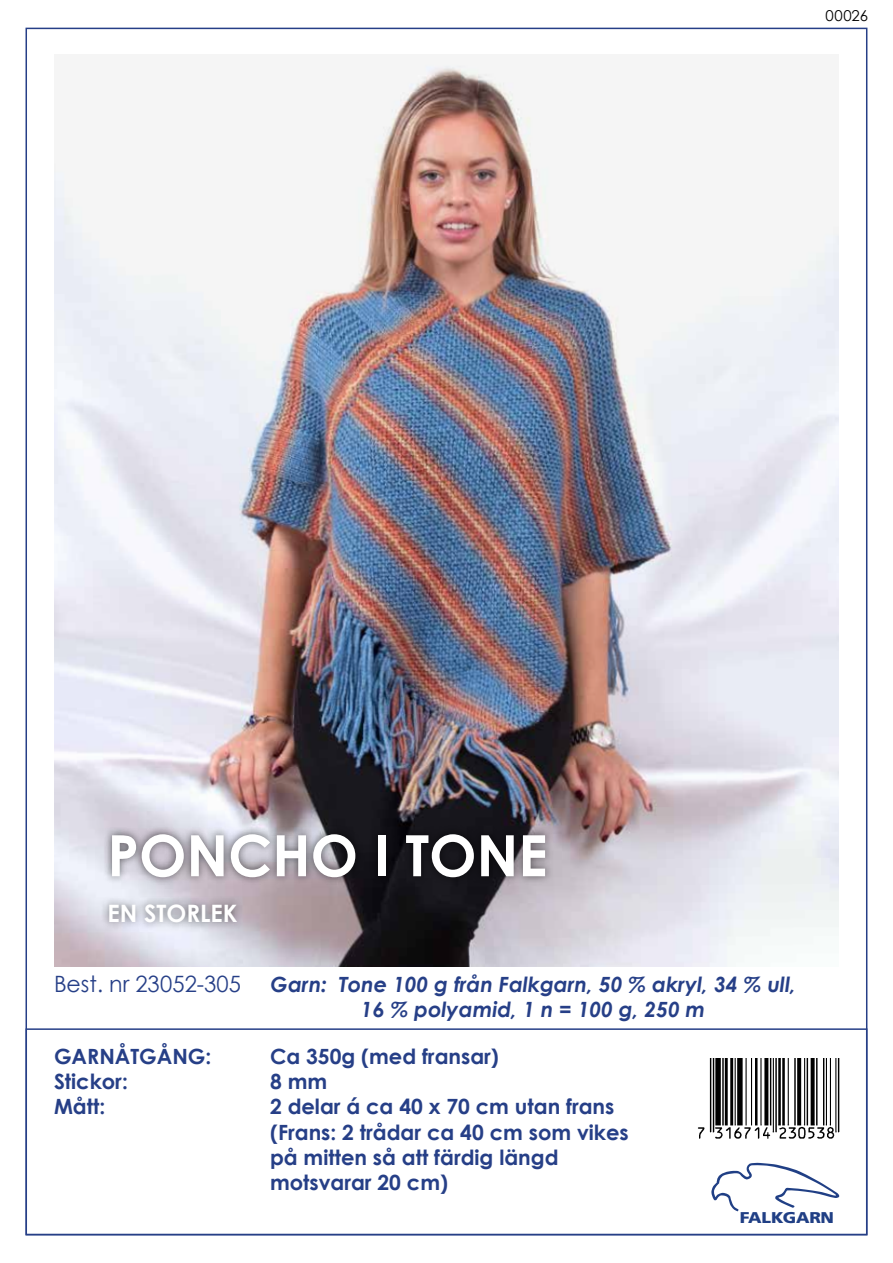
<style>
.page{position:relative;width:893px;height:1263px;background:#fff}
.page>*{position:absolute;margin:0;border:0;box-sizing:border-box;transform-origin:0 0}
.t1{font:700 57px "Century Gothic";color:#fff}
.t2{font:700 24px "Century Gothic";color:#fff}
.t3{font:22.5px "Century Gothic";color:#263f87}
.t4{font:700 21px/25.2px "Century Gothic";color:#263f87}
.t5{font:italic 700 21px/25.2px "Century Gothic";color:#263f87;text-align:center}
.t6{font:900 15.6px "Frutiger";letter-spacing:-.02em;color:#203f85;scale:1.11 1}
.t7{font:15px "Century Gothic";letter-spacing:.02em;color:#000}
</style>
<div class="page">
<div style="left:26px;top:1028px;width:841px;height:207px;border:2px solid #263f87"></div>
<svg style="left:711px;top:1163px;width:128px;height:48px"></svg>
<img style="left:54px;top:64px;width:785px;height:902px">
<div style="left:101px;top:825px;width:453px;height:106px;background:#000;opacity:.6"></div>
<img style="left:698px;top:1058px;width:142px;height:80px">
<p class="t7" style="left:826px;top:6px;width:44px">00026</p>
<h1 class="t1" style="left:107px;top:820px;width:442px">PONCHO I TONE</h1>
<p class="t2" style="left:107px;top:898px;width:132px">EN STORLEK</p>
<p class="t3" style="left:54px;top:970px;width:188px">Best. nr 23052-305</p>
<p class="t5" style="left:270px;top:971px;width:527px">Garn: Tone 100 g från Falkgarn, 50 % akryl, 34 % ull,<br>16 % polyamid, 1 n = 100 g, 250 m</p>
<p class="t4" style="left:54px;top:1043px;width:159px">GARNÅTGÅNG:</p>
<p class="t4" style="left:270px;top:1043px;width:230px">Ca 350g (med fransar)</p>
<p class="t4" style="left:54px;top:1068px;width:75px">Stickor:</p>
<p class="t4" style="left:270px;top:1068px;width:59px">8 mm</p>
<p class="t4" style="left:54px;top:1094px;width:53px">Mått:</p>
<p class="t4" style="left:270px;top:1094px;width:360px">2 delar á ca 40 x 70 cm utan frans (Frans: 2 trådar ca 40 cm som vikes på mitten så att färdig längd motsvarar 20 cm)</p>
<p class="t6" style="left:740px;top:1208px;width:86px">FALKGARN</p>
</div>
